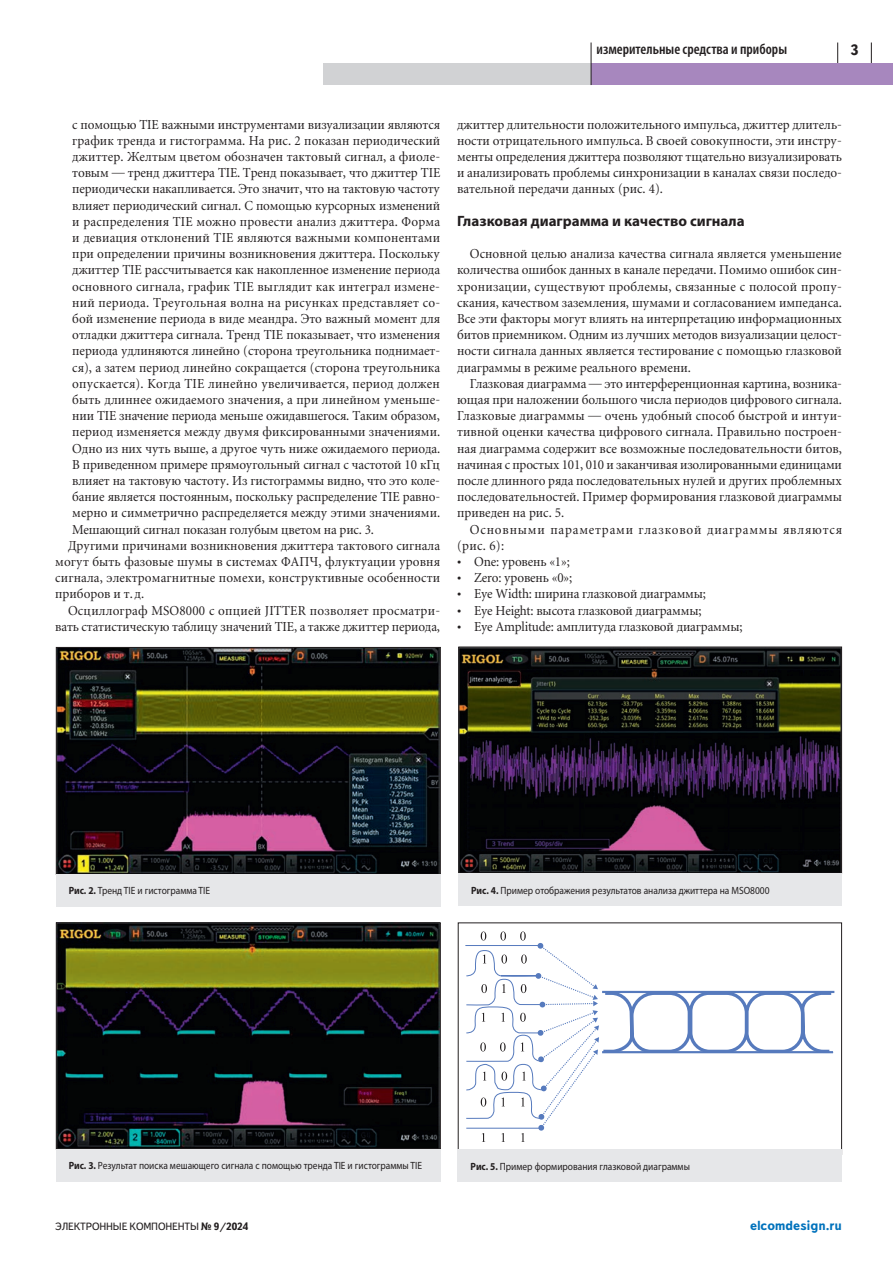
<style>
.page{position:relative;width:893px;height:1263px;background:#fff}
.page>*{position:absolute;margin:0;border:0;box-sizing:border-box;transform-origin:0 0}
.t1{font:700 15px "Myriad Pro";color:#231f20}
.t2{font:600 condensed 15px "Myriad Pro";color:#231f20}
.t3{font:700 15px "Text Book C";color:#231f20}
.t4{font:13.5px/16.2px "Miniature";color:#231f20;text-align:justify;scale:.95 1}
.t5{font:13.5px/16.2px "Miniature";letter-spacing:.065em;color:#231f20;scale:.95 1}
.t6{font:700 13.5px "Text Book C";letter-spacing:-.015em;color:#0072bc}
.t7{font:10.5px "Myriad Pro";color:#231f20;scale:.9 1}
.t8{font:10.5px "Text Book C";letter-spacing:-.015em;color:#231f20}
.s1{font-family:"Times New Roman";font-size:12px}
.s2{font-weight:700}
</style>
<div class="page">
<svg style="left:837px;top:43px;width:1px;height:21px"></svg>
<svg style="left:871px;top:43px;width:1px;height:21px"></svg>
<div style="left:591px;top:64px;width:302px;height:21px;background:#a787be"></div>
<div style="left:323px;top:64px;width:268px;height:21px;background:#d1d2d4"></div>
<hr style="left:591px;top:43px;width:1px;height:42px;background:#231f20">
<img style="left:58px;top:649px;width:381px;height:224px">
<div style="left:56px;top:647px;width:385px;height:228px;border:1px solid #231f20"></div>
<img style="left:58px;top:924px;width:381px;height:223px">
<div style="left:56px;top:922px;width:385px;height:227px;border:1px solid #231f20"></div>
<img style="left:460px;top:649px;width:380px;height:222px">
<div style="left:458px;top:647px;width:384px;height:226px;border:1px solid #231f20"></div>
<div style="left:56px;top:874px;width:385px;height:32px;background:#e6e7e9"></div>
<div style="left:56px;top:1149px;width:385px;height:33px;background:#e6e7e9"></div>
<div style="left:458px;top:873px;width:384px;height:33px;background:#e6e7e9"></div>
<svg style="left:465px;top:931px;width:369px;height:211px"></svg>
<div style="left:458px;top:1149px;width:384px;height:33px;background:#e6e7e9"></div>
<p class="t2" style="left:596px;top:40px;width:192px">измерительные средства и приборы</p>
<p class="t3" style="left:850px;top:41px;width:9px">3</p>
<p class="t4" style="left:72px;top:117px;width:388px">с помощью TIE важными инструментами визуализации являются</p>
<p class="t4" style="left:72px;top:133px;width:389px">график тренда и гистограмма. На рис. 2 показан периодический</p>
<p class="t4" style="left:72px;top:149px;width:389px">джиттер. Желтым цветом обозначен тактовый сигнал, а фиоле‑</p>
<p class="t4" style="left:72px;top:165px;width:389px">товым — тренд джиттера TIE. Тренд показывает, что джиттер TIE</p>
<p class="t4" style="left:72px;top:181px;width:389px">периодически накапливается. Это значит, что на тактовую частоту</p>
<p class="t4" style="left:72px;top:198px;width:389px">влияет периодический сигнал. С помощью курсорных изменений</p>
<p class="t4" style="left:72px;top:214px;width:389px">и распределения TIE можно провести анализ джиттера. Форма</p>
<p class="t4" style="left:72px;top:230px;width:389px">и девиация отклонений TIE являются важными компонентами</p>
<p class="t4" style="left:72px;top:246px;width:388px">при определении причины возникновения джиттера. Поскольку</p>
<p class="t4" style="left:72px;top:262px;width:389px">джиттер TIE рассчитывается как накопленное изменение периода</p>
<p class="t4" style="left:72px;top:279px;width:388px">основного сигнала, график TIE выглядит как интеграл измене‑</p>
<p class="t4" style="left:72px;top:295px;width:389px">ний периода. Треугольная волна на рисунках представляет со‑</p>
<p class="t4" style="left:72px;top:311px;width:389px">бой изменение периода в виде меандра. Это важный момент для</p>
<p class="t4" style="left:72px;top:327px;width:389px">отладки джиттера сигнала. Тренд TIE показывает, что изменения</p>
<p class="t4" style="left:72px;top:343px;width:389px">периода удлиняются линейно (сторона треугольника поднимает‑</p>
<p class="t4" style="left:72px;top:360px;width:389px">ся), а затем период линейно сокращается (сторона треугольника</p>
<p class="t4" style="left:72px;top:376px;width:388px">опускается). Когда TIE линейно увеличивается, период должен</p>
<p class="t4" style="left:72px;top:392px;width:389px">быть длиннее ожидаемого значения, а при линейном уменьше‑</p>
<p class="t4" style="left:72px;top:408px;width:388px">нии TIE значение периода меньше ожидавшегося. Таким образом,</p>
<p class="t4" style="left:72px;top:424px;width:389px">период изменяется между двумя фиксированными значениями.</p>
<p class="t4" style="left:72px;top:441px;width:389px">Одно из них чуть выше, а другое чуть ниже ожидаемого периода.</p>
<p class="t4" style="left:72px;top:457px;width:389px">В приведенном примере прямоугольный сигнал с частотой 10 кГц</p>
<p class="t4" style="left:72px;top:473px;width:389px">влияет на тактовую частоту. Из гистограммы видно, что это коле‑</p>
<p class="t4" style="left:72px;top:489px;width:389px">бание является постоянным, поскольку распределение TIE равно‑</p>
<p class="t4" style="left:72px;top:505px;width:389px">мерно и симметрично распределяется между этими значениями.</p>
<p class="t4" style="left:72px;top:522px;width:319px">Мешающий сигнал показан голубым цветом на рис. 3.</p>
<p class="t4" style="left:68px;top:538px;width:393px">Другими причинами возникновения джиттера тактового сигнала</p>
<p class="t4" style="left:55px;top:554px;width:407px">могут быть фазовые шумы в системах ФАПЧ, флуктуации уровня</p>
<p class="t4" style="left:55px;top:570px;width:407px">сигнала, электромагнитные помехи, конструктивные особенности</p>
<p class="t4" style="left:55px;top:586px;width:95px">приборов и т.д.</p>
<p class="t4" style="left:68px;top:603px;width:393px">Осциллограф MSO8000 с опцией JITTER позволяет просматри‑</p>
<p class="t4" style="left:55px;top:619px;width:407px">вать статистическую таблицу значений TIE, а также джиттер периода,</p>
<p class="t4" style="left:457px;top:117px;width:407px">джиттер длительности положительного импульса, джиттер длитель‑ ности отрицательного импульса. В своей совокупности, эти инстру‑ менты определения джиттера позволяют тщательно визуализировать и анализировать проблемы синхронизации в каналах связи последо‑ вательной передачи данных (рис. 4).</p>
<p class="t1" style="left:457px;top:211px;width:289px">Глазковая диаграмма и качество сигнала</p>
<p class="t4" style="left:457px;top:246px;width:407px;text-indent:13px">Основной целью анализа качества сигнала является уменьшение количества ошибок данных в канале передачи. Помимо ошибок син‑ хронизации, существуют проблемы, связанные с полосой пропу‑ скания, качеством заземления, шумами и согласованием импеданса.<br>Все эти факторы могут влиять на интерпретацию информационных битов приемником. Одним из лучших методов визуализации целост‑ ности сигнала данных является тестирование с помощью глазковой диаграммы в режиме реального времени.</p>
<p class="t4" style="left:457px;top:376px;width:407px;text-indent:13px">Глазковая диаграмма — это интерференционная картина, возника‑ ющая при наложении большого числа периодов цифрового сигнала.<br>Глазковые диаграммы — очень удобный способ быстрой и интуи‑ тивной оценки качества цифрового сигнала. Правильно построен‑ ная диаграмма содержит все возможные последовательности битов, начиная с простых 101, 010 и заканчивая изолированными единицами после длинного ряда последовательных нулей и других проблемных последовательностей. Пример формирования глазковой диаграммы приведен на рис. 5.</p>
<p class="t5" style="left:457px;top:522px;width:407px;text-indent:13px">Основными параметрами глазковой диаграммы являются (рис. 6):</p>
<p class="t4" style="left:457px;top:554px;width:120px"><span class="s1">•</span> One: уровень «1»;</p>
<p class="t4" style="left:457px;top:570px;width:123px"><span class="s1">•</span> Zero: уровень «0»;</p>
<p class="t4" style="left:457px;top:586px;width:264px"><span class="s1">•</span> Eye Width: ширина глазковой диаграммы;</p>
<p class="t4" style="left:457px;top:603px;width:259px"><span class="s1">•</span> Eye Height: высота глазковой диаграммы;</p>
<p class="t4" style="left:457px;top:619px;width:302px"><span class="s1">•</span> Eye Amplitude: амплитуда глазковой диаграммы;</p>
<p class="t7" style="left:69px;top:884px;width:159px"><span class="s2">Рис. 2.</span> Тренд TIE и гистограмма TIE</p>
<p class="t7" style="left:471px;top:884px;width:333px"><span class="s2">Рис. 4.</span> Пример отображения результатов анализа джиттера на MSO8000</p>
<p class="t7" style="left:69px;top:1159px;width:394px"><span class="s2">Рис. 3.</span> Результат поиска мешающего сигнала с помощью тренда TIE и гистограммы TIE</p>
<p class="t7" style="left:471px;top:1160px;width:245px"><span class="s2">Рис. 5.</span> Пример формирования глазковой диаграммы</p>
<p class="t8" style="left:55px;top:1221px;width:194px">электронные компоненты <span class="s2">№ 9/2024</span></p>
<p class="t6" style="left:750px;top:1218px;width:93px">elcomdesign.ru</p>
</div>
